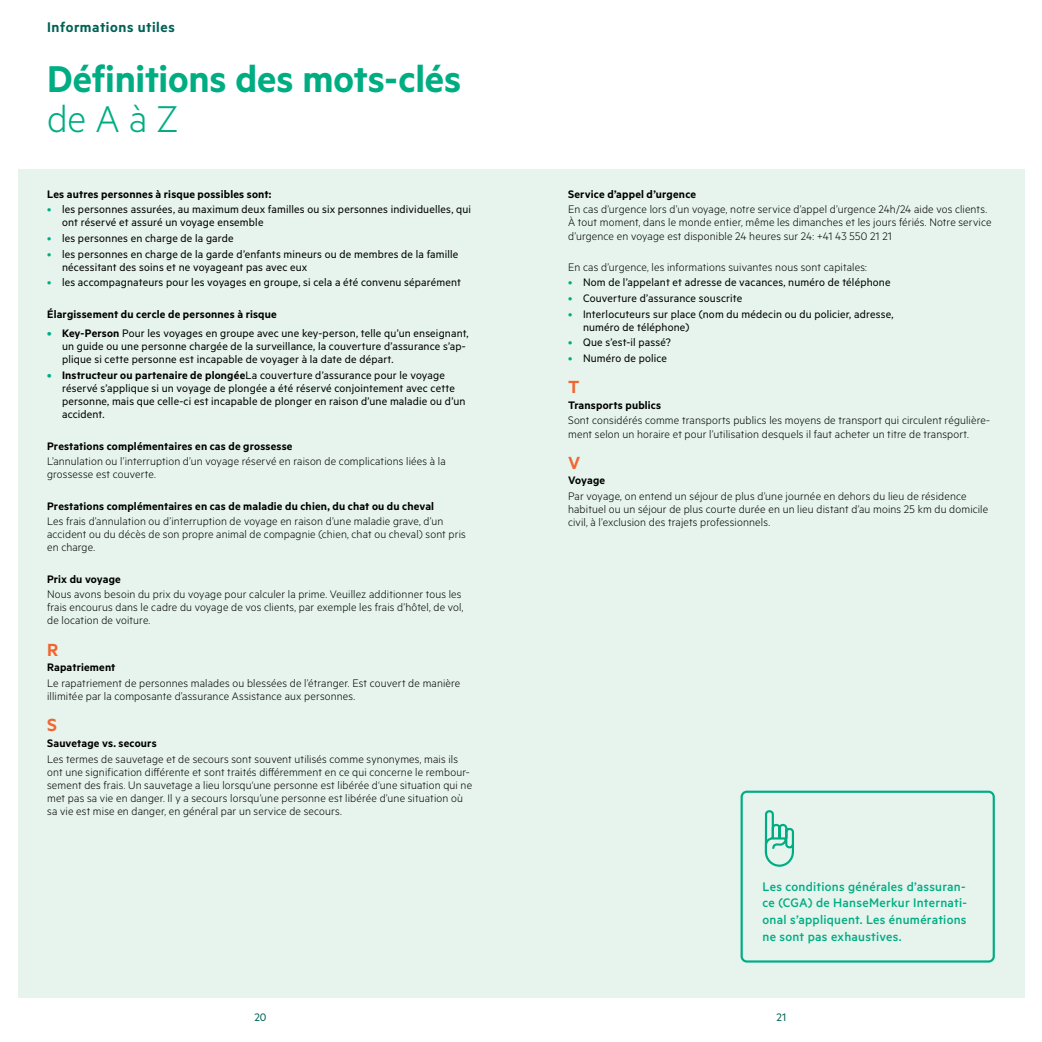
<style>
.page{position:relative;width:1042px;height:1042px;background:#fff}
.page>*{position:absolute;margin:0;border:0;box-sizing:border-box;transform-origin:0 0}
.t1{font:600 42px "Metric Alt";letter-spacing:-.005em;color:#00ad83}
.t2{font:300 42px "Metric Alt";color:#00ad83}
.t3{font:600 19.78px "Metric Alt";color:#f26531}
.t4{font:600 15.75px "Metric Alt";letter-spacing:.035em;color:#006155}
.t5{font:500 14px/16.6px "Metric Alt";letter-spacing:.02em;color:#00ad83;text-align:justify}
.t6{font:300 12.25px/13.1px "Metric Alt";letter-spacing:.015em;color:#000}
.t7{font:12.25px/13.1px "Metric Alt";letter-spacing:.015em;color:#000}
.t8{font:600 12.25px "Metric Alt";letter-spacing:.015em;color:#000}
.t9{font:12.25px "Metric Alt";color:#006155}
.s1{color:#00ad83}
.s2{font-weight:600;color:#00ad83}
.s3{font-weight:600}
</style>
<div class="page">
<div style="left:18px;top:169px;width:1006px;height:828px;background:#e6f4ed"></div>
<div style="left:740px;top:790px;width:255px;height:172px;border:2px solid #00ad83;border-radius:5px"></div>
<svg style="left:764px;top:810px;width:30px;height:57px"></svg>
<p class="t4" style="left:47px;top:17px;width:129px">Informations utiles</p>
<h1 class="t1" style="left:47px;top:54px;width:416px">Définitions des mots-clés</h1>
<h1 class="t2" style="left:47px;top:94px;width:133px">de A à Z</h1>
<p class="t8" style="left:47px;top:187px;width:226px">Les autres personnes à risque possibles sont:</p>
<p class="t7" style="left:62px;top:202px;width:410px;text-indent:-15px"><span class="s1">•</span> les personnes assurées, au maximum deux familles ou six personnes individuelles, qui ont réservé et assuré un voyage ensemble</p>
<p class="t7" style="left:47px;top:231px;width:188px"><span class="s1">•</span> les personnes en charge de la garde</p>
<p class="t7" style="left:62px;top:247px;width:398px;text-indent:-15px"><span class="s1">•</span> les personnes en charge de la garde d’enfants mineurs ou de membres de la famille nécessitant des soins et ne voyageant pas avec eux</p>
<p class="t7" style="left:47px;top:276px;width:415px"><span class="s1">•</span> les accompagnateurs pour les voyages en groupe, si cela a été convenu séparément</p>
<p class="t8" style="left:47px;top:306px;width:231px">Élargissement du cercle de personnes à risque</p>
<p class="t7" style="left:62px;top:326px;width:408px;text-indent:-15px"><span class="s2">•</span> <span class="s3">Key-Person</span> Pour les voyages en groupe avec une key-person, telle qu’un enseignant, un guide ou une personne chargée de la surveillance, la couverture d’assurance s’ap&shy;plique si cette personne est incapable de voyager à la date de départ.</p>
<p class="t7" style="left:62px;top:368px;width:405px;text-indent:-15px"><span class="s2">•</span> <span class="s3">Instructeur ou partenaire de plongée</span>La couverture d’assurance pour le voyage réservé s’applique si un voyage de plongée a été réservé conjointement avec cette personne, mais que celle-ci est incapable de plonger en raison d’une maladie ou d’un accident.</p>
<p class="t8" style="left:47px;top:438px;width:247px">Prestations complémentaires en cas de grossesse</p>
<p class="t6" style="left:47px;top:454px;width:400px">L’annulation ou l’interruption d’un voyage réservé en raison de complications liées à la grossesse est couverte.</p>
<p class="t8" style="left:47px;top:498px;width:388px">Prestations complémentaires en cas de maladie du chien, du chat ou du cheval</p>
<p class="t6" style="left:47px;top:514px;width:420px">Les frais d’annulation ou d’interruption de voyage en raison d’une maladie grave, d’un accident ou du décès de son propre animal de compagnie (chien, chat ou cheval) sont pris en charge.</p>
<p class="t8" style="left:47px;top:571px;width:75px">Prix du voyage</p>
<p class="t6" style="left:47px;top:587px;width:418px">Nous avons besoin du prix du voyage pour calculer la prime. Veuillez additionner tous les frais encourus dans le cadre du voyage de vos clients, par exemple les frais d’hôtel, de vol, de location de voiture.</p>
<h2 class="t3" style="left:47px;top:638px;width:13px">R</h2>
<p class="t8" style="left:47px;top:660px;width:70px">Rapatriement</p>
<p class="t6" style="left:47px;top:676px;width:415px">Le rapatriement de personnes malades ou blessées de l’étranger. Est couvert de manière illimitée par la composante d’assurance Assistance aux personnes.</p>
<h2 class="t3" style="left:47px;top:713px;width:11px">S</h2>
<p class="t8" style="left:47px;top:736px;width:111px">Sauvetage vs. secours</p>
<p class="t6" style="left:47px;top:751px;width:426px">Les termes de sauvetage et de secours sont souvent utilisés comme synonymes, mais ils ont une signification différente et sont traités différemment en ce qui concerne le rembour&shy;sement des frais. Un sauvetage a lieu lorsqu‘une personne est libérée d‘une situation qui ne met pas sa vie en danger. Il y a secours lorsqu’une personne est libérée d’une situation où sa vie est mise en danger, en général par un service de secours.</p>
<p class="t8" style="left:568px;top:187px;width:129px">Service d’appel d’urgence</p>
<p class="t6" style="left:568px;top:202px;width:425px">En cas d’urgence lors d’un voyage, notre service d’appel d’urgence 24h/24 aide vos clients.<br>À tout moment, dans le monde entier, même les dimanches et les jours fériés. Notre service d’urgence en voyage est disponible 24 heures sur 24: +41 43 550 21 21</p>
<p class="t6" style="left:568px;top:260px;width:300px">En cas d’urgence, les informations suivantes nous sont capitales:</p>
<p class="t7" style="left:568px;top:276px;width:324px"><span class="s1">•</span> Nom de l’appelant et adresse de vacances, numéro de téléphone</p>
<p class="t7" style="left:568px;top:291px;width:176px"><span class="s1">•</span> Couverture d’assurance souscrite</p>
<p class="t7" style="left:583px;top:307px;width:312px;text-indent:-15px"><span class="s1">•</span> Interlocuteurs sur place (nom du médecin ou du policier, adresse, numéro de téléphone)</p>
<p class="t7" style="left:568px;top:335px;width:104px"><span class="s1">•</span> Que s’est-il passé?</p>
<p class="t7" style="left:568px;top:351px;width:100px"><span class="s1">•</span> Numéro de police</p>
<h2 class="t3" style="left:568px;top:375px;width:13px">T</h2>
<p class="t8" style="left:568px;top:398px;width:94px">Transports publics</p>
<p class="t6" style="left:568px;top:413px;width:423px">Sont considérés comme transports publics les moyens de transport qui circulent régulière&shy;ment selon un horaire et pour l’utilisation desquels il faut acheter un titre de transport.</p>
<h2 class="t3" style="left:568px;top:451px;width:14px">V</h2>
<p class="t8" style="left:568px;top:473px;width:39px">Voyage</p>
<p class="t6" style="left:568px;top:489px;width:422px">Par voyage, on entend un séjour de plus d’une journée en dehors du lieu de résidence habituel ou un séjour de plus courte durée en un lieu distant d’au moins 25 km du domicile civil, à l’exclusion des trajets professionnels.</p>
<p class="t5" style="left:762px;top:877px;width:206px">Les conditions générales d’assuran&shy;ce (CGA) de HanseMerkur Internati&shy;onal s’appliquent. Les énumérations ne sont pas exhaustives.</p>
<p class="t9" style="left:254px;top:1010px;width:14px">20</p>
<p class="t9" style="left:776px;top:1010px;width:11px">21</p>
</div>
